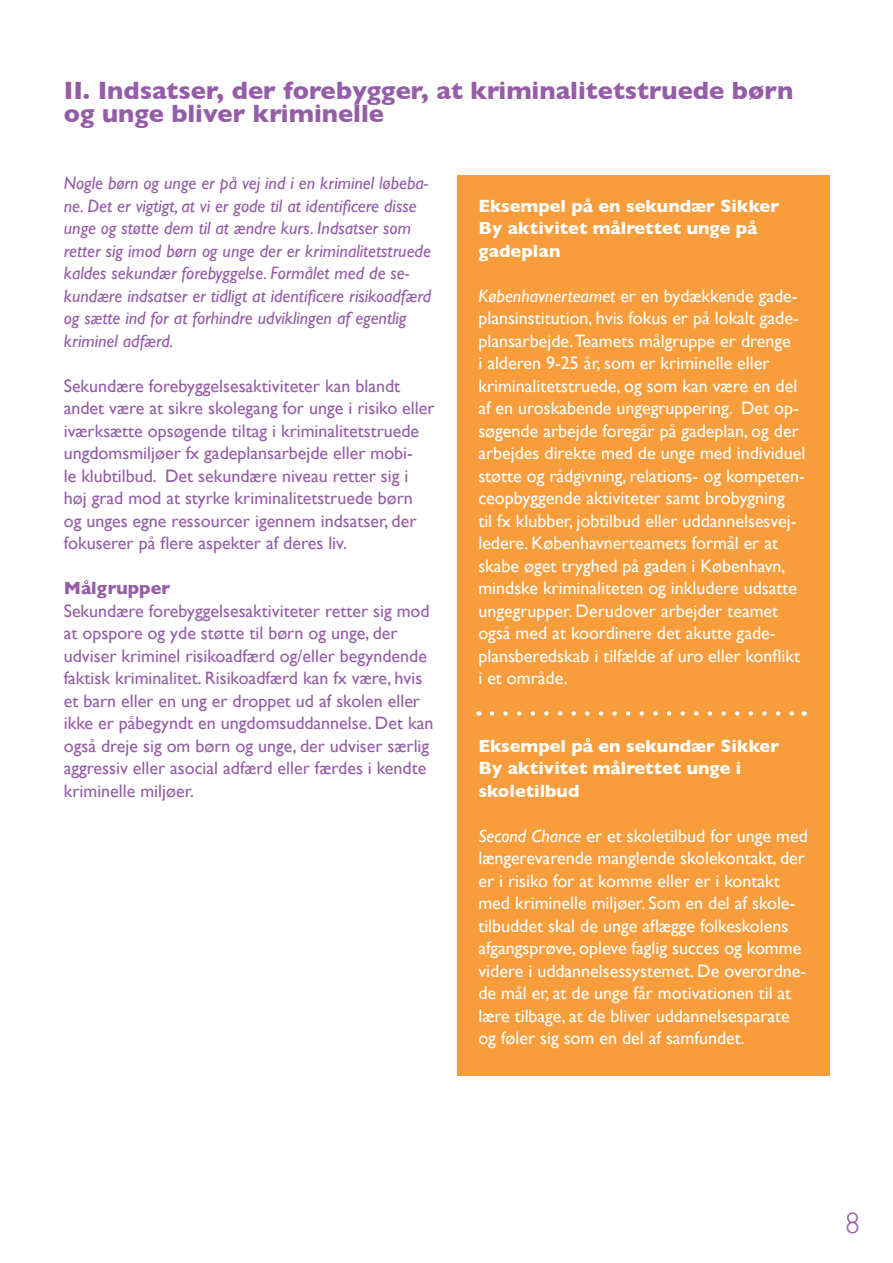
<style>
.page{position:relative;width:893px;height:1263px;background:#fff}
.page>*{position:absolute;margin:0;border:0;box-sizing:border-box;transform-origin:0 0}
.t1{font:300 30px "Gill Sans";color:#955da7}
.t2{font:700 25.5px/22.5px "Gill Sans";color:#955da7}
.t3{font:18px/22.5px "Gill Sans";color:#fff}
.t4{font:18px/22.5px "Gill Sans";color:#955da7}
.t5{font:italic 18px/22.5px "Gill Sans";color:#955da7}
.t6{font:700 18px/22.5px "Gill Sans";color:#fff}
.t7{font:700 18px "Gill Sans";color:#955da7}
.s1{font-style:italic}
</style>
<div class="page">
<div style="left:457px;top:175px;width:372px;height:901px;background:#f89d3c"></div>
<svg style="left:492px;top:711px;width:302px;height:5px"></svg>
<h2 class="t2" style="left:64px;top:81px;width:731px">II. Indsatser, der forebygger, at kriminalitetstruede børn og unge bliver kriminelle</h2>
<p class="t5" style="left:64px;top:173px;width:369px">Nogle børn og unge er på vej ind i en kriminel løbeba&shy;ne. Det er vigtigt, at vi er gode til at identificere disse unge og støtte dem til at ændre kurs. Indsatser som retter sig imod børn og unge der er kriminalitetstruede kaldes sekundær forebyggelse. Formålet med de se&shy;kundære indsatser er tidligt at identificere risikoadfærd og sætte ind for at forhindre udviklingen af egentlig kriminel adfærd.</p>
<p class="t4" style="left:64px;top:376px;width:372px">Sekundære forebyggelsesaktiviteter kan blandt andet være at sikre skolegang for unge i risiko eller iværksætte opsøgende tiltag i kriminalitetstruede ungdomsmiljøer fx gadeplansarbejde eller mobi-<br>le klubtilbud. Det sekundære niveau retter sig i høj grad mod at styrke kriminalitetstruede børn og unges egne ressourcer igennem indsatser, der fokuserer på flere aspekter af deres liv.</p>
<p class="t7" style="left:64px;top:580px;width:108px">Målgrupper</p>
<p class="t4" style="left:64px;top:601px;width:371px">Sekundære forebyggelsesaktiviteter retter sig mod at opspore og yde støtte til børn og unge, der udviser kriminel risikoadfærd og/eller begyndende faktisk kriminalitet. Risikoadfærd kan fx være, hvis et barn eller en ung er droppet ud af skolen eller ikke er påbegyndt en ungdomsuddannelse. Det kan også dreje sig om børn og unge, der udviser særlig aggressiv eller asocial adfærd eller færdes i kendte kriminelle miljøer.</p>
<p class="t6" style="left:478px;top:195px;width:302px">Eksempel på en sekundær Sikker<br>By aktivitet målrettet unge på gadeplan</p>
<p class="t3" style="left:478px;top:286px;width:328px"><span class="s1">Københavnerteamet</span> er en bydækkende gade&shy;plansinstitution, hvis fokus er på lokalt gade&shy;plansarbejde.Teamets målgruppe er drenge<br>i alderen 9-25 år, som er kriminelle eller kriminalitetstruede, og som kan være en del af en uroskabende ungegruppering. Det op&shy;søgende arbejde foregår på gadeplan, og der arbejdes direkte med de unge med individuel støtte og rådgivning, relations- og kompeten&shy;ceopbyggende aktiviteter samt brobygning<br>til fx klubber, jobtilbud eller uddannelsesvej&shy;ledere. Københavnerteamets formål er at skabe øget tryghed på gaden i København, mindske kriminaliteten og inkludere udsatte ungegrupper. Derudover arbejder teamet også med at koordinere det akutte gade&shy;plansberedskab i tilfælde af uro eller konflikt i et område.</p>
<p class="t6" style="left:478px;top:735px;width:302px">Eksempel på en sekundær Sikker<br>By aktivitet målrettet unge i skoletilbud</p>
<p class="t3" style="left:478px;top:826px;width:331px"><span class="s1">Second Chance</span> er et skoletilbud for unge med længerevarende manglende skolekontakt, der er i risiko for at komme eller er i kontakt med kriminelle miljøer. Som en del af skole&shy;tilbuddet skal de unge aflægge folkeskolens afgangsprøve, opleve faglig succes og komme videre i uddannelsessystemet. De overordne&shy;de mål er, at de unge får motivationen til at lære tilbage, at de bliver uddannelsesparate og føler sig som en del af samfundet.</p>
<h1 class="t1" style="left:845px;top:1210px;width:16px">8</h1>
</div>
